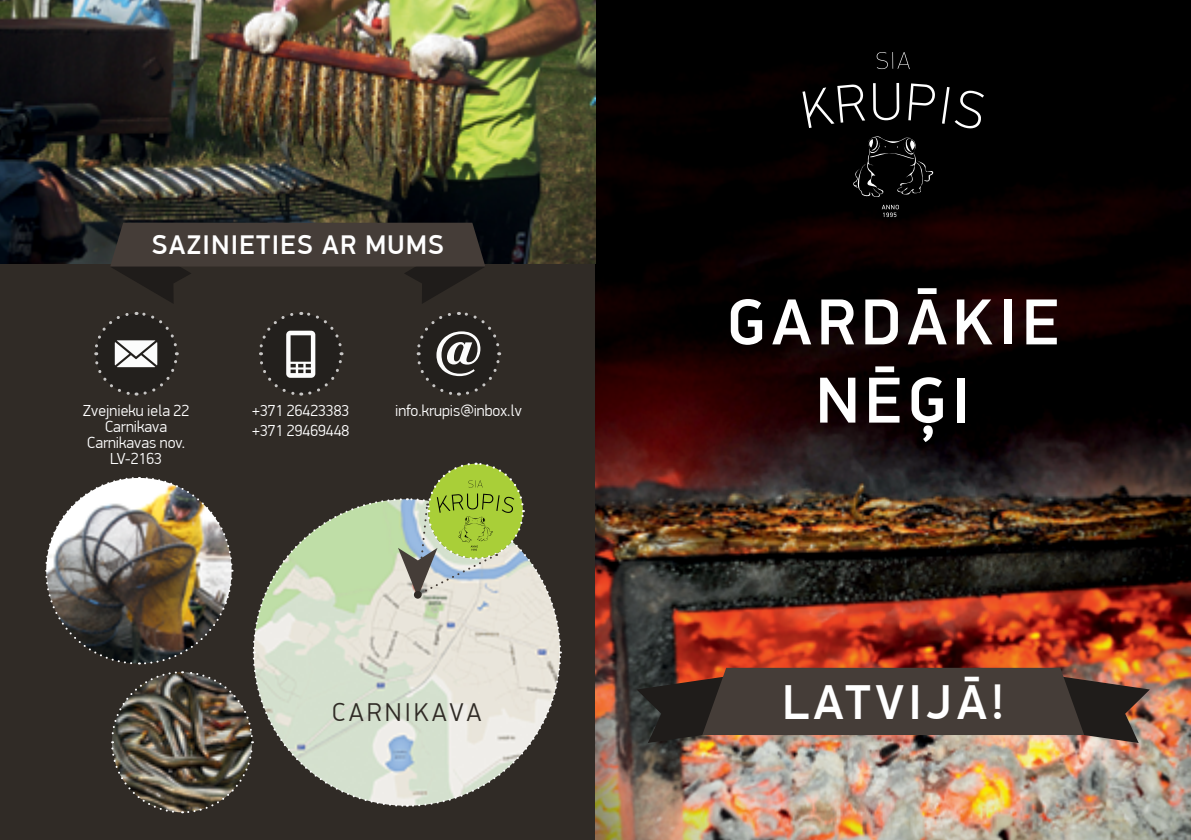
<style>
.page{position:relative;width:1191px;height:840px;background:#fff}
.page>*{position:absolute;margin:0;border:0;box-sizing:border-box;transform-origin:0 0}
.t1{font:500 65px "PF Din Display Pro";letter-spacing:.09em;color:#fff}
.t2{font:500 49.2px "PF Din Display Pro";letter-spacing:.09em;color:#fff}
.t3{font:500 27.2px "PF Din Display Pro";letter-spacing:.05em;color:#fff}
.t4{font:300 25.8px "PF Din Display Pro";letter-spacing:.13em;color:#302b26}
.t5{font:300 16px "PF Din Display Pro";color:#fff}
</style>
<div class="page">
<div style="left:0;top:0;width:1191px;height:839px;background:#302b26"></div>
<img style="left:595px;top:0;width:596px;height:839px">
<svg style="left:802px;top:84px;width:63px;height:44px;background:#2e2e2e"></svg>
<svg style="left:873px;top:83px;width:26px;height:37px"></svg>
<svg style="left:908px;top:83px;width:27px;height:37px"></svg>
<svg style="left:942px;top:87px;width:42px;height:41px;background:#2d2d2d"></svg>
<svg style="left:876px;top:52px;width:33px;height:17px"></svg>
<svg style="left:852px;top:135px;width:81px;height:62px;background:#131313"></svg>
<svg style="left:881px;top:205px;width:18px;height:12px"></svg>
<svg style="left:636px;top:667px;width:513px;height:75px;background:#4f4038"></svg>
<img style="left:0;top:0;width:595px;height:263px">
<svg style="left:110px;top:222px;width:375px;height:82px"></svg>
<svg style="left:94px;top:311px;width:85px;height:85px"></svg>
<svg style="left:416px;top:312px;width:86px;height:84px"></svg>
<svg style="left:259px;top:311px;width:85px;height:85px"></svg>
<img style="left:45px;top:462px;width:517px;height:351px">
<div style="left:414px;top:590px;width:8px;height:8px;background:#302b26;border-radius:50%"></div>
<p class="t3" style="left:152px;top:228px;width:293px">SAZINIETIES AR MUMS</p>
<p class="t5" style="left:83px;top:400px;width:108px">Zvejnieku iela 22</p>
<p class="t5" style="left:105px;top:416px;width:63px">Carnikava</p>
<p class="t5" style="left:87px;top:432px;width:99px">Carnikavas nov.</p>
<p class="t5" style="left:110px;top:448px;width:53px">LV-2163</p>
<p class="t5" style="left:252px;top:400px;width:99px">+371 26423383</p>
<p class="t5" style="left:252px;top:420px;width:99px">+371 29469448</p>
<p class="t5" style="left:395px;top:400px;width:128px">info.krupis@inbox.lv</p>
<p class="t4" style="left:332px;top:697px;width:151px">CARNIKAVA</p>
<p class="t1" style="left:727px;top:283px;width:334px">GARDĀKIE</p>
<p class="t1" style="left:816px;top:361px;width:155px">NĒĢI</p>
<p class="t2" style="left:782px;top:672px;width:223px">LATVIJĀ!</p>
</div>
